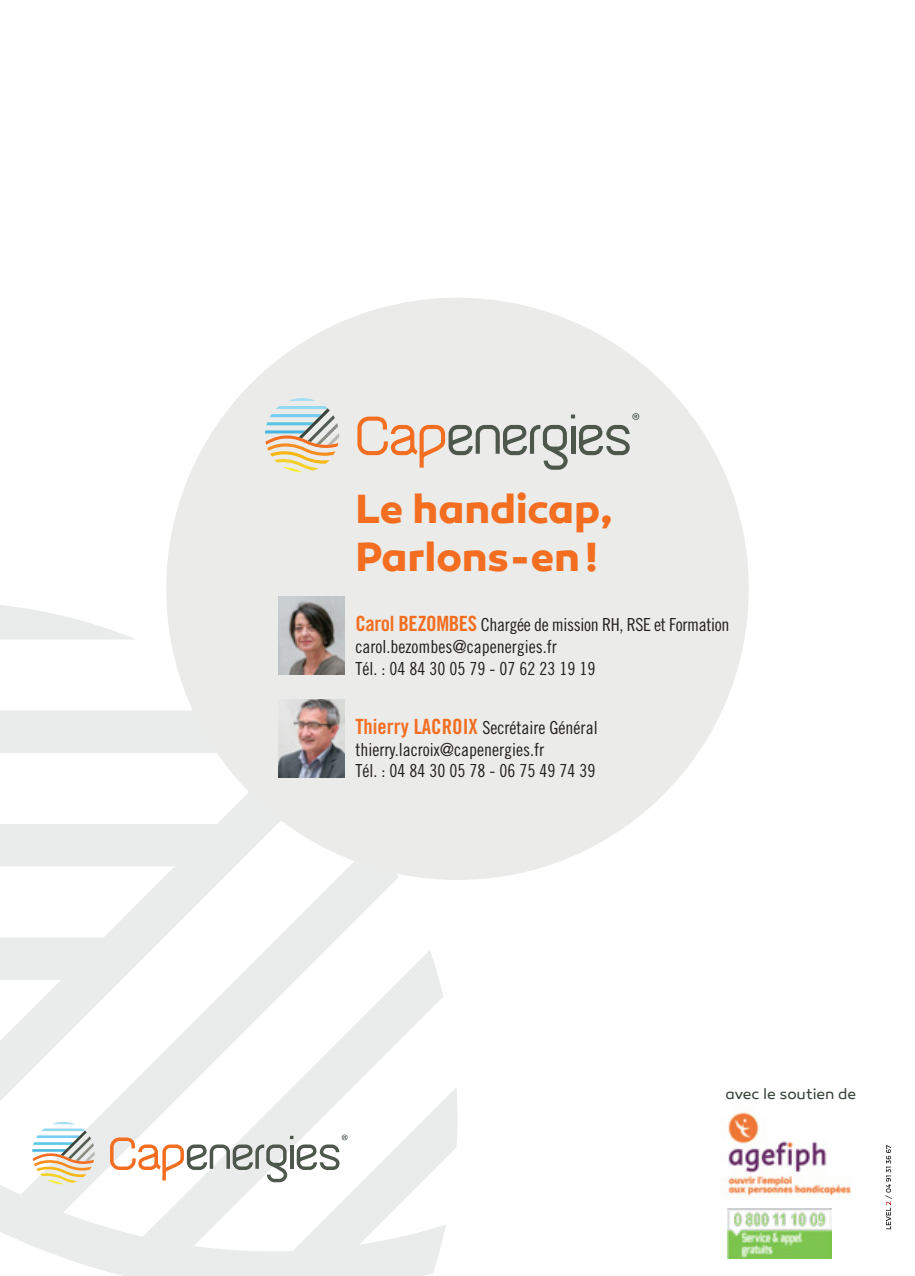
<style>
.page{position:relative;width:915px;height:1276px;background:#fff}
.page>*{position:absolute;margin:0;border:0;box-sizing:border-box;transform-origin:0 0}
.t1{font:700 41.55px/47.5px "Canaro";letter-spacing:-.005em;color:#f36e21}
.t2{font:18px/21.6px "Trade Gothic Cond Eighteen";color:#231f20}
.t3{font:15.3px "Canaro";letter-spacing:-.005em;color:#38443a}
.s1{font-family:"Trade Gothic Bold Cond Twenty";font-size:21px;color:#f36e21}
</style>
<div class="page">
<svg style="left:0;top:605px;width:457px;height:671px"></svg>
<div style="left:166px;top:298px;width:582px;height:582px;background:#ebecea;border-radius:50%"></div>
<svg style="left:357px;top:413px;width:282px;height:57px"></svg>
<svg style="left:265px;top:398px;width:74px;height:74px"></svg>
<svg style="left:885px;top:1145px;width:6px;height:84px"></svg>
<img style="left:278px;top:596px;width:66px;height:78px">
<img style="left:278px;top:699px;width:66px;height:78px">
<img style="left:720px;top:1109px;width:132px;height:91px">
<svg style="left:110px;top:1134px;width:237px;height:48px"></svg>
<svg style="left:32px;top:1122px;width:63px;height:62px"></svg>
<img style="left:727px;top:1208px;width:104px;height:50px">
<h1 class="t1" style="left:355px;top:485px;width:259px">Le handicap,<br>Parlons-en !</h1>
<p class="t2" style="left:355px;top:614px;width:375px"><span class="s1">Carol BEZOMBES</span> Chargée de mission RH, RSE et Formation carol.bezombes@capenergies.fr<br>Tél. : 04 84 30 05 79 - 07 62 23 19 19</p>
<p class="t2" style="left:355px;top:717px;width:244px"><span class="s1">Thierry LACROIX</span> Secrétaire Général thierry.lacroix@capenergies.fr<br>Tél. : 04 84 30 05 78 - 06 75 49 74 39</p>
<p class="t3" style="left:725px;top:1085px;width:132px">avec le soutien de</p>
</div>
